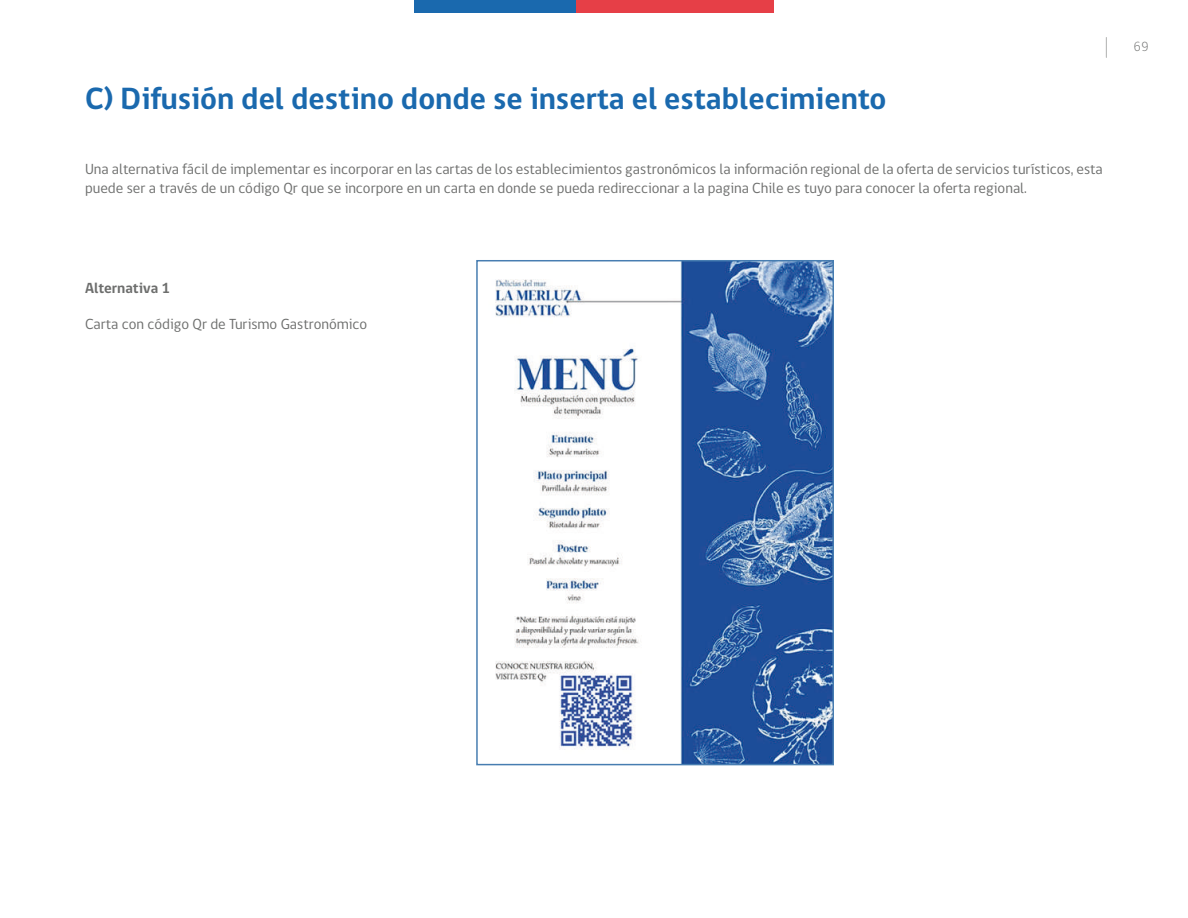
<style>
.page{position:relative;width:1188px;height:918px;background:#fff}
.page>*{position:absolute;margin:0;border:0;box-sizing:border-box;transform-origin:0 0}
.t1{font:700 31.5px "gob CL";color:#1a69ae}
.t2{font:15px/18.9px "gob CL";color:#6d6e6d}
.t3{font:700 15px "gob CL";color:#6d6e6d}
.t4{font:300 13.5px "gob CL";color:#6d6e6d}
</style>
<div class="page">
<svg style="left:1106px;top:37px;width:1px;height:20px"></svg>
<div style="left:414px;top:0;width:162px;height:13px;background:#1a69ae"></div>
<div style="left:576px;top:0;width:198px;height:13px;background:#e63f47"></div>
<img style="left:495px;top:263px;width:336px;height:499px">
<div style="left:476px;top:260px;width:358px;height:505px;border:2px solid #477db1"></div>
<h1 class="t1" style="left:85px;top:77px;width:803px">C) Difusión del destino donde se inserta el establecimiento</h1>
<p class="t2" style="left:85px;top:160px;width:1019px">Una alternativa fácil de implementar es incorporar en las cartas de los establecimientos gastronómicos la información regional de la oferta de servicios turísticos, esta puede ser a través de un código Qr que se incorpore en un carta en donde se pueda redireccionar a la pagina Chile es tuyo para conocer la oferta regional.</p>
<p class="t4" style="left:1134px;top:37px;width:16px">69</p>
<p class="t3" style="left:85px;top:278px;width:87px">Alternativa 1</p>
<p class="t2" style="left:85px;top:315px;width:284px">Carta con código Qr de Turismo Gastronómico</p>
</div>
